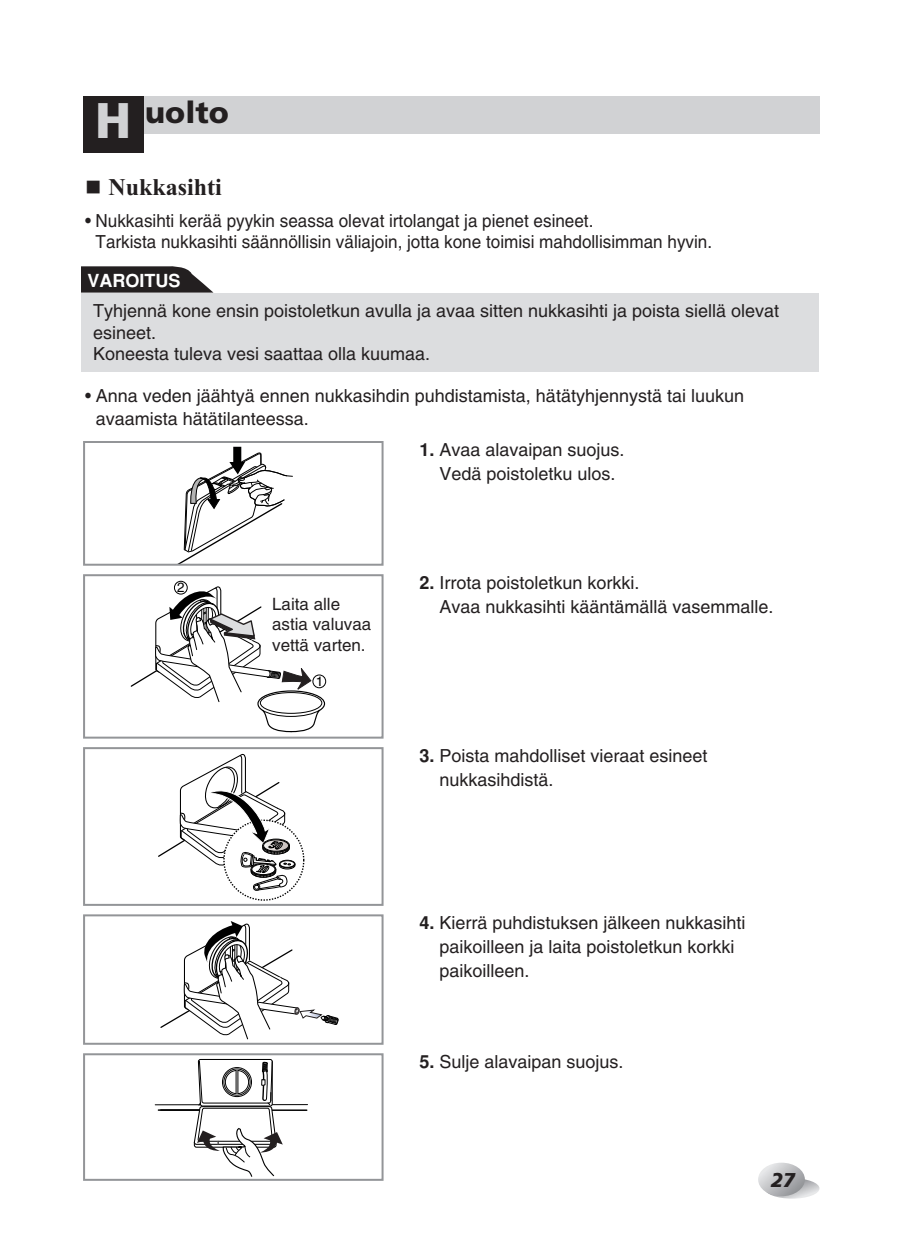
<style>
.page{position:relative;width:906px;height:1246px;background:#fff}
.page>*{position:absolute;margin:0;border:0;box-sizing:border-box;transform-origin:0 0}
.t1{font:900 30px "Frutiger";color:#231f20}
.t2{font:700 24px "Times New Roman";color:#231f20}
.t3{font:italic 900 20px "Frutiger";color:#231f20}
.t4{font:18px/24px "Helvetica";color:#231f20}
.t5{font:18px/23.2px "Helvetica";color:#231f20;scale:.95 1}
.t6{font:700 18px "Helvetica";color:#fff}
.t7{font:17px/20.4px "Helvetica";color:#231f20}
.t8{font:13.4px "Helvetica";color:#000}
.s1{font-size:50px;color:#d1d2d4}
.s2{font-weight:700}
</style>
<div class="page">
<svg style="left:765px;top:1178px;width:55px;height:21px"></svg>
<svg style="left:758px;top:1163px;width:47px;height:33px"></svg>
<div style="left:83px;top:96px;width:736px;height:37px;background:#d1d2d4"></div>
<div style="left:83px;top:96px;width:60px;height:57px;background:#231f20"></div>
<div style="left:83px;top:574px;width:301px;height:165px;border:2px solid #939598"></div>
<svg style="left:223px;top:820px;width:81px;height:81px"></svg>
<svg style="left:158px;top:754px;width:138px;height:138px"></svg>
<div style="left:83px;top:747px;width:301px;height:159px;border:2px solid #939598"></div>
<svg style="left:160px;top:921px;width:179px;height:119px"></svg>
<div style="left:83px;top:914px;width:301px;height:131px;border:2px solid #939598"></div>
<hr style="left:158px;top:1109px;width:149px;height:2px;background:#000">
<hr style="left:155px;top:1104px;width:153px;height:1px;background:#000">
<svg style="left:193px;top:1058px;width:90px;height:119px"></svg>
<div style="left:83px;top:1053px;width:301px;height:128px;border:2px solid #939598"></div>
<svg style="left:179px;top:447px;width:114px;height:116px"></svg>
<div style="left:83px;top:441px;width:301px;height:125px;border:2px solid #939598"></div>
<svg style="left:130px;top:586px;width:196px;height:147px"></svg>
<div style="left:313px;top:675px;width:13px;height:13px;border:1px solid #000;border-radius:50%"></div>
<div style="left:174px;top:581px;width:14px;height:13px;border:1px solid #000;border-radius:50%"></div>
<div style="left:81px;top:293px;width:738px;height:79px;background:#dcdddf"></div>
<svg style="left:81px;top:266px;width:132px;height:27px;background:#413d3e"></svg>
<h1 class="t1" style="left:95px;top:100px;width:135px"><span class="s1">H</span> uolto</h1>
<h2 class="t2" style="left:108px;top:179px;width:115px">Nukkasihti</h2>
<p class="t5" style="left:96px;top:211px;width:651px;line-height:21.6px;text-indent:-10px">• Nukkasihti kerää pyykin seassa olevat irtolangat ja pienet esineet.<br>Tarkista nukkasihti säännöllisin väliajoin, jotta kone toimisi mahdollisimman hyvin.</p>
<p class="t6" style="left:87px;top:274px;width:95px">VAROITUS</p>
<p class="t4" style="left:93px;top:302px;width:688px;line-height:21.6px">Tyhjennä kone ensin poistoletkun avulla ja avaa sitten nukkasihti ja poista siellä olevat esineet.<br>Koneesta tuleva vesi saattaa olla kuumaa.</p>
<p class="t5" style="left:96px;top:385px;width:684px;text-indent:-11px">• Anna veden jäähtyä ennen nukkasihdin puhdistamista, hätätyhjennystä tai luukun avaamista hätätilanteessa.</p>
<p class="t8" style="left:177px;top:583px;width:9px">2</p>
<p class="t4" style="left:440px;top:440px;width:187px;text-indent:-20px"><span class="s2">1.</span> Avaa alavaipan suojus.<br>Vedä poistoletku ulos.</p>
<p class="t4" style="left:420px;top:573px;width:222px"><span class="s2">2.</span> Irrota poistoletkun korkki.</p>
<p class="t7" style="left:272px;top:595px;width:70px">Laita alle</p>
<p class="t4" style="left:440px;top:597px;width:336px">Avaa nukkasihti kääntämällä vasemmalle.</p>
<p class="t7" style="left:272px;top:616px;width:101px">astia valuvaa vettä varten.</p>
<p class="t8" style="left:316px;top:676px;width:9px">1</p>
<p class="t4" style="left:440px;top:746px;width:270px;text-indent:-20px"><span class="s2">3.</span> Poista mahdolliset vieraat esineet nukkasihdistä.</p>
<p class="t4" style="left:440px;top:913px;width:308px;text-indent:-20px"><span class="s2">4.</span> Kierrä puhdistuksen jälkeen nukkasihti paikoilleen ja laita poistoletkun korkki paikoilleen.</p>
<p class="t4" style="left:420px;top:1052px;width:206px"><span class="s2">5.</span> Sulje alavaipan suojus.</p>
<p class="t3" style="left:771px;top:1172px;width:26px">27</p>
</div>
